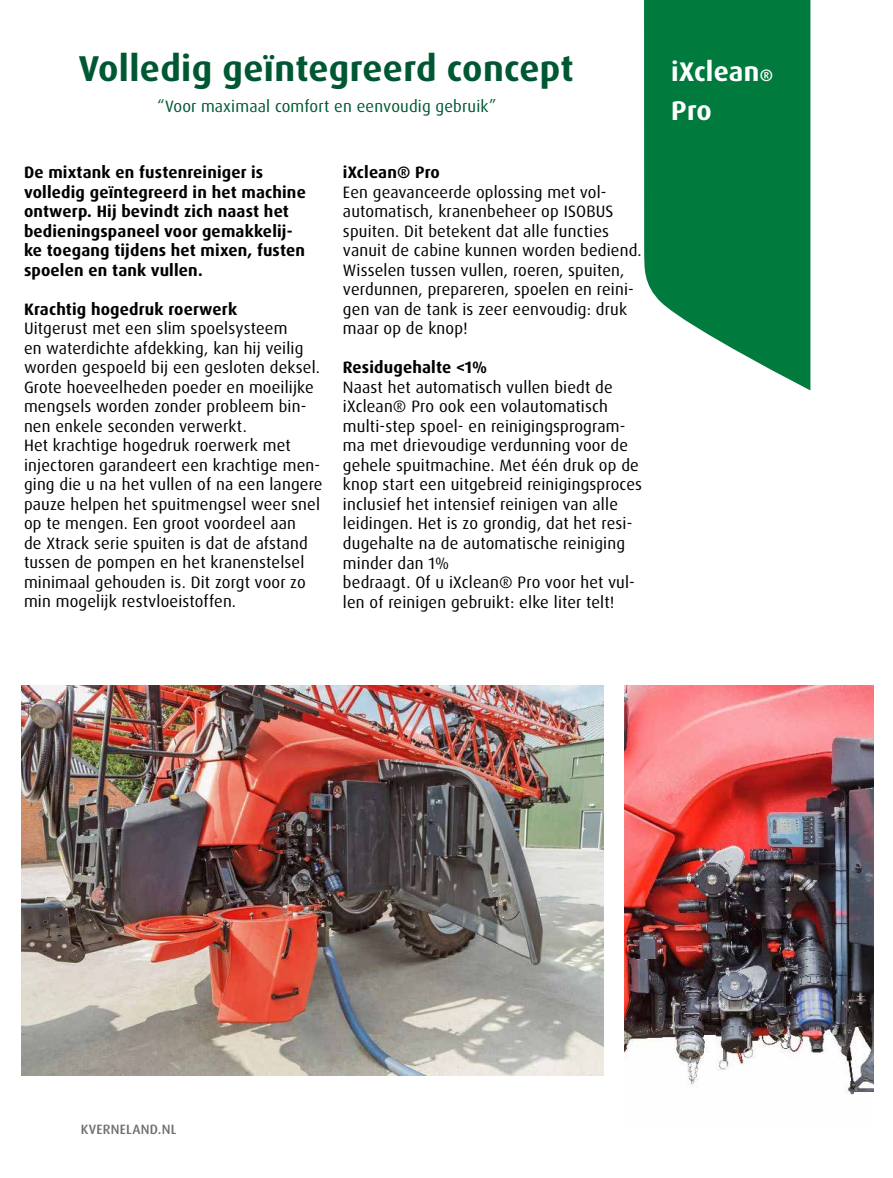
<style>
.page{position:relative;width:893px;height:1178px;background:#fff}
.page>*{position:absolute;margin:0;border:0;box-sizing:border-box;transform-origin:0 0}
.t1{font:700 36px "Dax Pro";letter-spacing:.01em;color:#005833}
.t2{font:700 27px/39px "Dax Pro";letter-spacing:.01em;color:#fff}
.t3{font:16.5px/19.5px "Dax Pro";letter-spacing:.01em;color:#000}
.t4{font:700 16.5px/19.5px "Dax Pro";letter-spacing:.01em;color:#000}
.t5{font:16.5px "Dax Pro";letter-spacing:.01em;color:#005833}
.t6{font:500 13.5px "Dax Pro";letter-spacing:.02em;color:#706f6f}
.s1{font-size:16.5px}
</style>
<div class="page">
<svg style="left:644px;top:0;width:166px;height:390px;background:#1f8b54"></svg>
<img style="left:21px;top:685px;width:583px;height:390px">
<img style="left:624px;top:685px;width:249px;height:410px">
<h1 class="t1" style="left:79px;top:45px;width:496px">Volledig geïntegreerd concept</h1>
<p class="t5" style="left:157px;top:96px;width:340px">“Voor maximaal comfort en eenvoudig gebruik”</p>
<p class="t4" style="left:24px;top:163px;width:283px">De mixtank en fustenreiniger is volledig geïntegreerd in het machine ontwerp. Hij bevindt zich naast het bedieningspaneel voor gemakkelij&shy;ke toegang tijdens het mixen, fusten spoelen en tank vullen.</p>
<p class="t4" style="left:24px;top:299px;width:215px">Krachtig hogedruk roerwerk</p>
<p class="t3" style="left:24px;top:319px;width:300px">Uitgerust met een slim spoelsysteem<br>en waterdichte afdekking, kan hij veilig worden gespoeld bij een gesloten deksel.<br>Grote hoeveelheden poeder en moeilijke mengsels worden zonder probleem bin&shy;nen enkele seconden verwerkt.<br>Het krachtige hogedruk roerwerk met injectoren garandeert een krachtige men&shy;ging die u na het vullen of na een langere pauze helpen het spuitmengsel weer snel op te mengen. Een groot voordeel aan<br>de Xtrack serie spuiten is dat de afstand tussen de pompen en het kranenstelsel minimaal gehouden is. Dit zorgt voor zo min mogelijk restvloeistoffen.</p>
<p class="t4" style="left:343px;top:163px;width:98px">iXclean® Pro</p>
<p class="t3" style="left:343px;top:182px;width:300px">Een geavanceerde oplossing met vol&shy;automatisch, kranenbeheer op ISOBUS spuiten. Dit betekent dat alle functies vanuit de cabine kunnen worden bediend.<br>Wisselen tussen vullen, roeren, spuiten, verdunnen, prepareren, spoelen en reini&shy;gen van de tank is zeer eenvoudig: druk maar op de knop!</p>
<p class="t4" style="left:343px;top:358px;width:146px">Residugehalte &lt;1%</p>
<p class="t3" style="left:343px;top:377px;width:301px">Naast het automatisch vullen biedt de iXclean® Pro ook een volautomatisch multi-step spoel- en reinigingsprogram&shy;ma met drievoudige verdunning voor de gehele spuitmachine. Met één druk op de knop start een uitgebreid reinigingsproces inclusief het intensief reinigen van alle leidingen. Het is zo grondig, dat het resi&shy;dugehalte na de automatische reiniging minder dan 1%<br>bedraagt. Of u iXclean® Pro voor het vul&shy;len of reinigen gebruikt: elke liter telt!</p>
<h2 class="t2" style="left:671px;top:52px;width:103px">iXclean<span class="s1">®<br></span>Pro</h2>
<p class="t6" style="left:81px;top:1120px;width:97px">KVERNELAND.NL</p>
</div>
